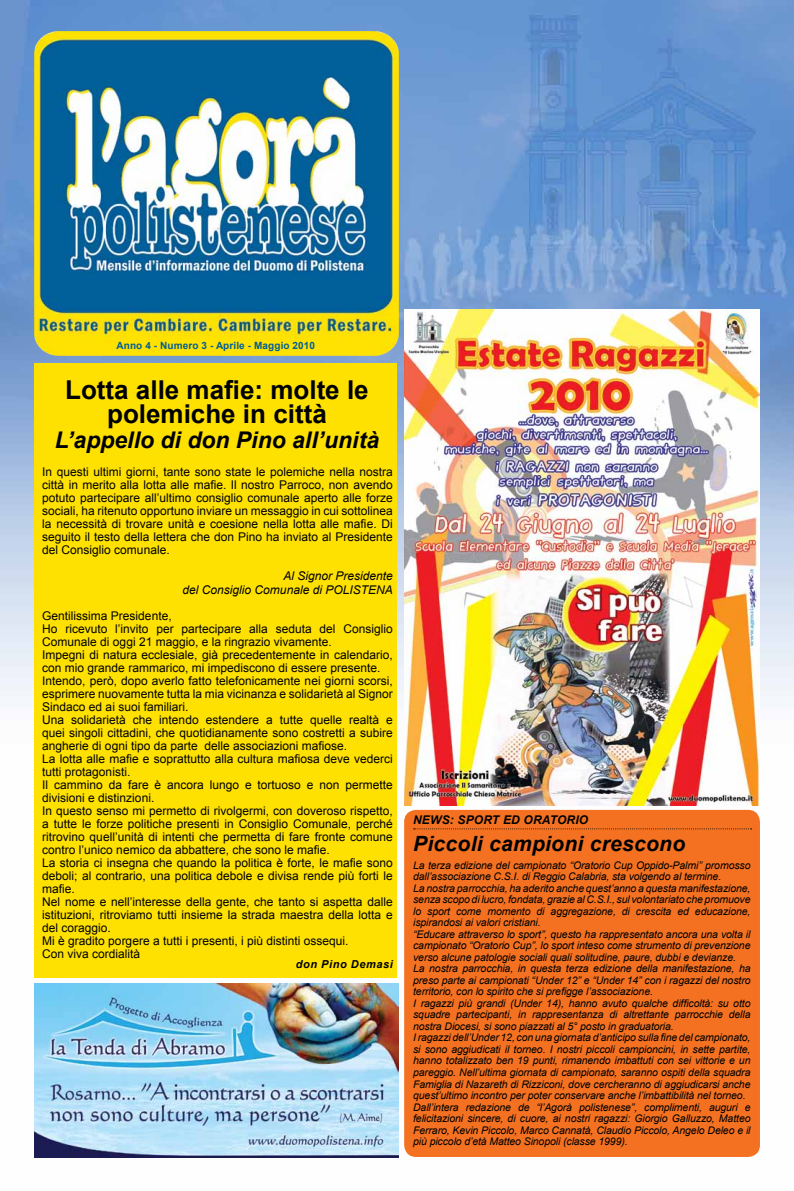
<style>
.page{position:relative;width:794px;height:1191px;background:#fff}
.page>*{position:absolute;margin:0;border:0;box-sizing:border-box;transform-origin:0 0}
.t1{font:700 26px/24px "Arial";color:#000;text-align:center}
.t2{font:italic 700 23px "Arial";color:#000}
.t3{font:italic 700 21px "Arial";letter-spacing:.015em;color:#000}
.t4{font:12px/13px "Arial";color:#000;text-align:justify}
.t5{font:italic 12px/13px "Arial";color:#000;text-align:right}
.t6{font:italic 700 12px "Arial";letter-spacing:.015em;color:#000}
.t7{font:italic 700 11px "Arial";letter-spacing:.05em;color:#000}
.t8{font:italic 10.5px/11.5px "Arial";letter-spacing:-.01em;color:#000}
.t9{font:700 10px "Arial";letter-spacing:.01em;color:#005e98}
</style>
<div class="page">
<img style="left:1px;top:0;width:793px;height:1158px">
<div style="left:34px;top:363px;width:363px;height:614px;background:#fee100"></div>
<img style="left:34px;top:31px;width:365px;height:325px">
<img style="left:404px;top:309px;width:356px;height:496px">
<div style="left:404px;top:810px;width:356px;height:347px;background:#f37121;border-radius:12px"></div>
<img style="left:34px;top:983px;width:364px;height:174px">
<svg style="left:414px;top:828px;width:337px;height:1px"></svg>
<p class="t9" style="left:117px;top:339px;width:200px">Anno 4 - Numero 3 - Aprile - Maggio 2010</p>
<h1 class="t1" style="left:65px;top:378px;width:305px">Lotta alle mafie: molte le polemiche in città</h1>
<h2 class="t2" style="left:55px;top:425px;width:326px">L’appello di don Pino all’unità</h2>
<p class="t4" style="left:42px;top:466px;width:352px">In questi ultimi giorni, tante sono state le polemiche nella nostra città in merito alla lotta alle mafie. Il nostro Parroco, non avendo potuto partecipare all’ultimo consiglio comunale aperto alle forze sociali, ha ritenuto opportuno inviare un messaggio in cui sottolinea la necessità di trovare unità e coesione nella lotta alle mafie. Di seguito il testo della lettera che don Pino ha inviato al Presidente del Consiglio comunale.</p>
<p class="t5" style="left:183px;top:570px;width:212px">Al Signor Presidente<br>del Consiglio Comunale di POLISTENA</p>
<p class="t4" style="left:42px;top:609px;width:352px;text-align:left">Gentilissima Presidente,<br>Ho ricevuto l’invito per partecipare alla seduta del Consiglio Comunale di oggi 21 maggio, e la ringrazio vivamente.<br>Impegni di natura ecclesiale, già precedentemente in calendario, con mio grande rammarico, mi impediscono di essere presente.<br>Intendo, però, dopo averlo fatto telefonicamente nei giorni scorsi, esprimere nuovamente tutta la mia vicinanza e solidarietà al Signor Sindaco ed ai suoi familiari.<br>Una solidarietà che intendo estendere a tutte quelle realtà e quei singoli cittadini, che quotidianamente sono costretti a subire angherie di ogni tipo da parte delle associazioni mafiose.<br>La lotta alle mafie e soprattutto alla cultura mafiosa deve vederci tutti protagonisti.<br>Il cammino da fare è ancora lungo e tortuoso e non permette divisioni e distinzioni.<br>In questo senso mi permetto di rivolgermi, con doveroso rispetto, a tutte le forze politiche presenti in Consiglio Comunale, perché ritrovino quell’unità di intenti che permetta di fare fronte comune contro l’unico nemico da abbattere, che sono le mafie.<br>La storia ci insegna che quando la politica è forte, le mafie sono deboli; al contrario, una politica debole e divisa rende più forti le mafie.<br>Nel nome e nell’interesse della gente, che tanto si aspetta dalle istituzioni, ritroviamo tutti insieme la strada maestra della lotta e del coraggio.<br>Mi è gradito porgere a tutti i presenti, i più distinti ossequi.<br>Con viva cordialità</p>
<p class="t7" style="left:296px;top:956px;width:98px">don Pino Demasi</p>
<p class="t6" style="left:413px;top:812px;width:177px">NEWS: SPORT ED ORATORIO</p>
<p class="t8" style="left:413px;top:859px;width:339px">La terza edizione del campionato “Oratorio Cup Oppido-Palmi” promosso dall’associazione C.S.I. di Reggio Calabria, sta volgendo al termine.<br>La nostra parrocchia, ha aderito anche quest’anno a questa manifestazione, senza scopo di lucro, fondata, grazie al C.S.I., sul volontariato che promuove lo sport come momento di aggregazione, di crescita ed educazione, ispirandosi ai valori cristiani.<br>“Educare attraverso lo sport”, questo ha rappresentato ancora una volta il campionato “Oratorio Cup”, lo sport inteso come strumento di prevenzione verso alcune patologie sociali quali solitudine, paure, dubbi e devianze.<br>La nostra parrocchia, in questa terza edizione della manifestazione, ha preso parte ai campionati “Under 12” e “Under 14” con i ragazzi del nostro territorio, con lo spirito che si prefigge l’associazione.<br>I ragazzi più grandi (Under 14), hanno avuto qualche difficoltà: su otto squadre partecipanti, in rappresentanza di altrettante parrocchie della nostra Diocesi, si sono piazzati al 5° posto in graduatoria.<br>I ragazzi dell’Under 12, con una giornata d’anticipo sulla fine del campionato, si sono aggiudicati il torneo. I nostri piccoli campioncini, in sette partite, hanno totalizzato ben 19 punti, rimanendo imbattuti con sei vittorie e un pareggio. Nell’ultima giornata di campionato, saranno ospiti della squadra Famiglia di Nazareth di Rizziconi, dove cercheranno di aggiudicarsi anche quest’ultimo incontro per poter conservare anche l’imbattibilità nel torneo.<br>Dall’intera redazione de “l’Agorà polistenese”, complimenti, auguri e felicitazioni sincere, di cuore, ai nostri ragazzi: Giorgio Galluzzo, Matteo Ferraro, Kevin Piccolo, Marco Cannatà, Claudio Piccolo, Angelo Deleo e il più piccolo d’età Matteo Sinopoli (classe 1999).</p>
<h3 class="t3" style="left:413px;top:830px;width:273px">Piccoli campioni crescono</h3>
</div>
